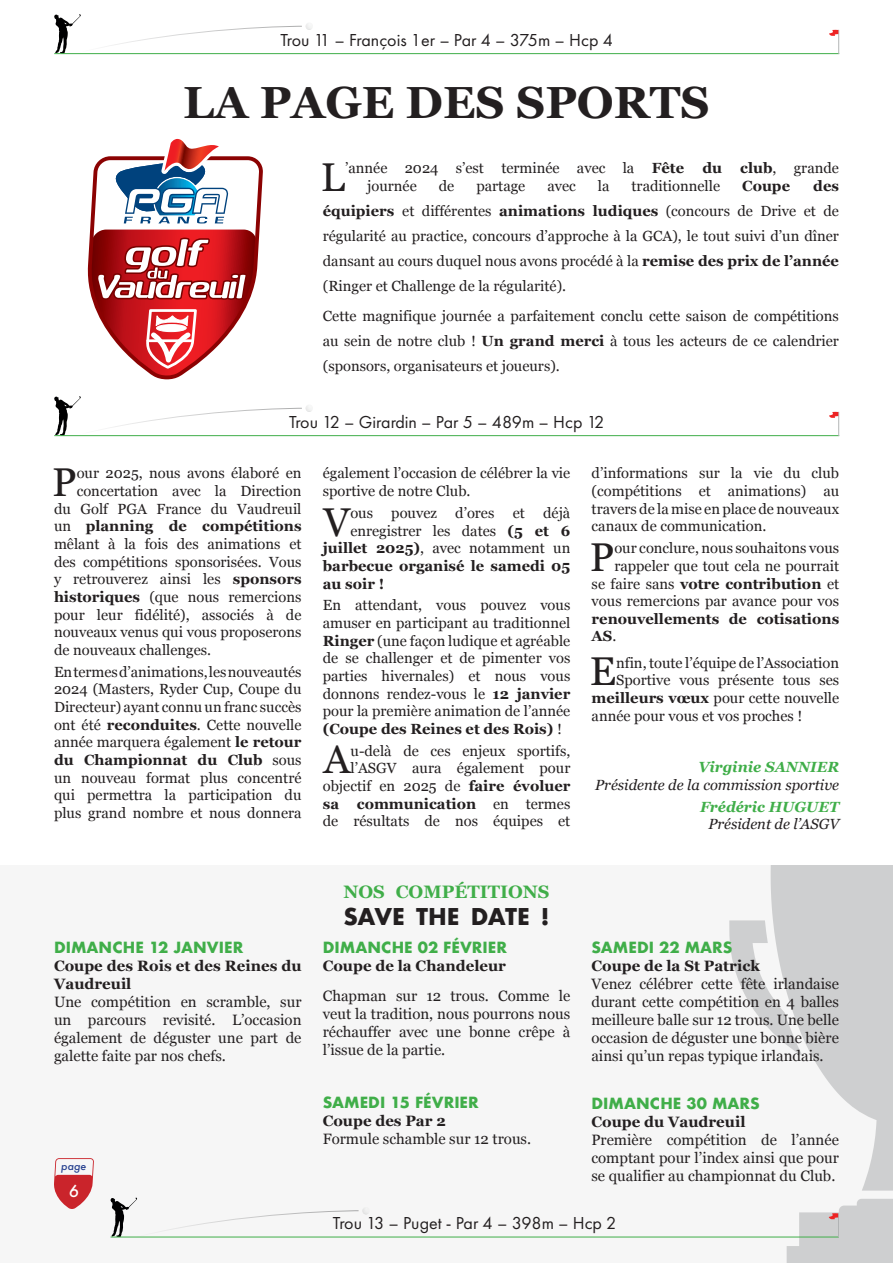
<style>
.page{position:relative;width:893px;height:1263px;background:#fff}
.page>*{position:absolute;margin:0;border:0;box-sizing:border-box;transform-origin:0 0}
.t1{font:700 45px "Georgia";color:#231f20}
.t2{font:40.2px "Georgia";color:#231f20}
.t3{font:700 22.5px "Futura";letter-spacing:-.005em;color:#231f20}
.t4{font:18px "Futura PT";color:#231f20}
.t5{font:700 18px "Georgia";color:#40ae49}
.t6{font:italic 500 15.9px "Futura";color:#fff}
.t7{font:15px/18px "Georgia";color:#231f20;text-align:justify}
.t8{font:700 15px/18px "Georgia";color:#231f20}
.t9{font:700 15px "Futura";color:#40ae49}
.t10{font:14.7px/17.7px "Georgia";color:#231f20;text-align:justify}
.t11{font:700 14.7px/17.7px "Georgia";color:#231f20}
.t12{font:italic 14.7px "Georgia";color:#231f20}
.t13{font:italic 700 14.7px "Georgia";color:#40ae49}
.t14{font:italic 500 10.5px "Futura";color:#253f8e}
.s1{font-weight:700}
.s2{font-weight:400}
</style>
<div class="page">
<hr style="left:892px;top:545px;width:1px;height:99px;background:#474849">
<svg style="left:54px;top:865px;width:839px;height:398px;fill:#f6f6f6"></svg>
<hr style="left:54px;top:53px;width:785px;height:1px;background:#40ae49">
<svg style="left:829px;top:30px;width:10px;height:24px"></svg>
<hr style="left:54px;top:435px;width:785px;height:1px;background:#40ae49">
<svg style="left:829px;top:412px;width:10px;height:24px"></svg>
<hr style="left:111px;top:1236px;width:728px;height:1px;background:#40ae49">
<svg style="left:787px;top:1199px;width:106px;height:64px"></svg>
<svg style="left:110px;top:1197px;width:261px;height:41px"></svg>
<svg style="left:54px;top:14px;width:260px;height:40px"></svg>
<svg style="left:54px;top:396px;width:260px;height:40px"></svg>
<svg style="left:87px;top:138px;width:176px;height:242px"></svg>
<p class="t4" style="left:281px;top:29px;width:334px">Trou 11 – François 1er – Par 4 – 375m – Hcp 4</p>
<h1 class="t1" style="left:183px;top:68px;width:528px">LA PAGE DES SPORTS</h1>
<h2 class="t2" style="left:321px;top:148px;width:26px">L</h2>
<p class="t10" style="left:367px;top:159px;width:473px;text-indent:-22px">’année 2024 s’est terminée avec la <span class="s1">Fête du club</span>, grande journée</p>
<p class="t10" style="left:323px;top:173px;width:518px;line-height:25px;text-indent:490px"><span class="s1">des équipiers</span> et différentes <span class="s1">animations ludiques</span> (concours de Drive et de régularité au practice, concours d’approche à la GCA), le tout suivi d’un dîner dansant au cours duquel nous avons procédé à la <span class="s1">remise des prix de l’année </span>(Ringer et Challenge de la régularité).</p>
<p class="t10" style="left:323px;top:303px;width:518px;line-height:25px">Cette magnifique journée a parfaitement conclu cette saison de compétitions au sein de notre club ! <span class="s1">Un grand merci</span> à tous les acteurs de ce calendrier (sponsors, organisateurs et joueurs).</p>
<p class="t10" style="left:439px;top:176px;width:17px">de</p>
<p class="t10" style="left:476px;top:176px;width:50px">partage</p>
<p class="t10" style="left:547px;top:176px;width:30px">avec</p>
<p class="t10" style="left:598px;top:176px;width:13px">la</p>
<p class="t10" style="left:632px;top:176px;width:90px">traditionnelle</p>
<p class="t11" style="left:742px;top:176px;width:49px">Coupe</p>
<p class="t4" style="left:289px;top:411px;width:317px">Trou 12 – Girardin – Par 5 – 489m – Hcp 12</p>
<h2 class="t2" style="left:52px;top:453px;width:26px">P</h2>
<p class="t10" style="left:77px;top:464px;width:226px">our 2025, nous avons élaboré en</p>
<p class="t10" style="left:77px;top:482px;width:226px">concertation avec la Direction</p>
<p class="t10" style="left:54px;top:499px;width:249px">du Golf PGA France du Vaudreuil</p>
<p class="t11" style="left:54px;top:517px;width:249px"><span class="s2">un</span> planning de compétitions</p>
<p class="t10" style="left:54px;top:534px;width:249px">mêlant à la fois des animations et</p>
<p class="t10" style="left:54px;top:552px;width:249px">des compétitions sponsorisées. Vous</p>
<p class="t10" style="left:54px;top:570px;width:249px">y retrouverez ainsi les <span class="s1">sponsors</span></p>
<p class="t10" style="left:54px;top:587px;width:249px"><span class="s1">historiques</span> (que nous remercions</p>
<p class="t10" style="left:54px;top:605px;width:249px">pour leur fidélité), associés à de</p>
<p class="t10" style="left:54px;top:623px;width:249px">nouveaux venus qui vous proposerons</p>
<p class="t10" style="left:54px;top:640px;width:159px">de nouveaux challenges.</p>
<p class="t10" style="left:54px;top:662px;width:249px">En termes d’animations, les nouveautés 2024 (Masters, Ryder Cup, Coupe du Directeur) ayant connu un franc succès ont été <span class="s1">reconduites</span>. Cette nouvelle année marquera également <span class="s1">le retour du Championnat du Club</span> sous un nouveau format plus concentré qui permettra la participation du plus grand nombre et nous donnera</p>
<p class="t10" style="left:323px;top:464px;width:249px">également l’occasion de célébrer la vie sportive de notre Club.</p>
<h2 class="t2" style="left:324px;top:492px;width:28px">V</h2>
<p class="t10" style="left:350px;top:503px;width:222px">ous pouvez d’ores et déjà</p>
<p class="t10" style="left:350px;top:521px;width:222px">enregistrer les dates <span class="s1">(5 et 6</span></p>
<p class="t10" style="left:323px;top:539px;width:249px"><span class="s1">juillet 2025)</span>, avec notamment un</p>
<p class="t11" style="left:323px;top:556px;width:249px">barbecue organisé le samedi 05</p>
<p class="t11" style="left:323px;top:574px;width:63px">au soir !</p>
<p class="t10" style="left:323px;top:596px;width:249px">En attendant, vous pouvez vous amuser en participant au traditionnel <span class="s1">Ringer</span> (une façon ludique et agréable de se challenger et de pimenter vos parties hivernales) et nous vous donnons rendez-vous le <span class="s1">12 janvier </span>pour la première animation de l’année <span class="s1">(Coupe des Reines et des Rois)</span> !</p>
<h2 class="t2" style="left:324px;top:730px;width:28px">A</h2>
<p class="t10" style="left:323px;top:741px;width:249px;text-align:right">u-delà de ces enjeux sportifs, l’ASGV aura également pour objectif en 2025 de <span class="s1">faire évoluer sa communication</span> en termes de résultats de nos équipes et</p>
<p class="t10" style="left:592px;top:464px;width:249px">d’informations sur la vie du club (compétitions et animations) au travers de la mise en place de nouveaux canaux de communication.</p>
<h2 class="t2" style="left:590px;top:528px;width:26px">P</h2>
<p class="t10" style="left:592px;top:539px;width:249px;text-align:right">our conclure, nous souhaitons vous rappeler que tout cela ne pourrait<br>se faire sans <span class="s1">votre contribution</span> et vous remercions par avance pour vos</p>
<p class="t11" style="left:592px;top:609px;width:249px">renouvellements de cotisations<br>AS<span class="s2">.</span></p>
<h2 class="t2" style="left:590px;top:642px;width:28px">E</h2>
<p class="t10" style="left:616px;top:653px;width:224px">nfin, toute l’équipe de l’Association</p>
<p class="t10" style="left:616px;top:671px;width:224px">Sportive vous présente tous ses</p>
<p class="t10" style="left:592px;top:688px;width:249px"><span class="s1">meilleurs vœux</span> pour cette nouvelle</p>
<p class="t10" style="left:592px;top:706px;width:212px">année pour vous et vos proches !</p>
<p class="t13" style="left:698px;top:756px;width:142px">Virginie SANNIER</p>
<p class="t12" style="left:595px;top:774px;width:245px">Présidente de la commission sportive</p>
<p class="t13" style="left:700px;top:796px;width:141px">Frédéric HUGUET</p>
<p class="t12" style="left:708px;top:813px;width:132px">Président de l’ASGV</p>
<p class="t9" style="left:54px;top:936px;width:191px">DIMANCHE 12 JANVIER</p>
<p class="t8" style="left:54px;top:956px;width:249px">Coupe des Rois et des Reines du<br>Vaudreuil</p>
<p class="t7" style="left:54px;top:992px;width:249px">Une compétition en scramble, sur un parcours revisité. L’occasion également de déguster une part de galette faite par nos chefs.</p>
<p class="t14" style="left:61px;top:1159px;width:27px">page</p>
<p class="t6" style="left:69px;top:1180px;width:11px">6</p>
<p class="t5" style="left:343px;top:878px;width:208px">NOS COMPÉTITIONS</p>
<h3 class="t3" style="left:343px;top:901px;width:208px">SAVE THE DATE !</h3>
<p class="t9" style="left:323px;top:936px;width:186px">DIMANCHE 02 FÉVRIER</p>
<p class="t8" style="left:323px;top:956px;width:185px">Coupe de la Chandeleur</p>
<p class="t7" style="left:323px;top:987px;width:249px">Chapman sur 12 trous. Comme le veut la tradition, nous pourrons nous réchauffer avec une bonne crêpe à l’issue de la partie.</p>
<p class="t9" style="left:323px;top:1092px;width:158px">SAMEDI 15 FÉVRIER</p>
<p class="t8" style="left:323px;top:1111px;width:125px">Coupe des Par 2</p>
<p class="t7" style="left:323px;top:1130px;width:210px">Formule schamble sur 12 trous.</p>
<p class="t9" style="left:591px;top:936px;width:143px">SAMEDI 22 MARS</p>
<p class="t8" style="left:591px;top:956px;width:170px">Coupe de la St Patrick</p>
<p class="t7" style="left:591px;top:974px;width:249px">Venez célébrer cette fête irlandaise durant cette compétition en 4 balles meilleure balle sur 12 trous. Une belle occasion de déguster une bonne bière ainsi qu’un repas typique irlandais.</p>
<p class="t9" style="left:591px;top:1093px;width:170px">DIMANCHE 30 MARS</p>
<p class="t8" style="left:591px;top:1112px;width:156px">Coupe du Vaudreuil</p>
<p class="t7" style="left:591px;top:1131px;width:249px">Première compétition de l’année comptant pour l’index ainsi que pour se qualifier au championnat du Club.</p>
<p class="t4" style="left:333px;top:1213px;width:285px">Trou 13 – Puget - Par 4 – 398m – Hcp 2</p>
</div>
